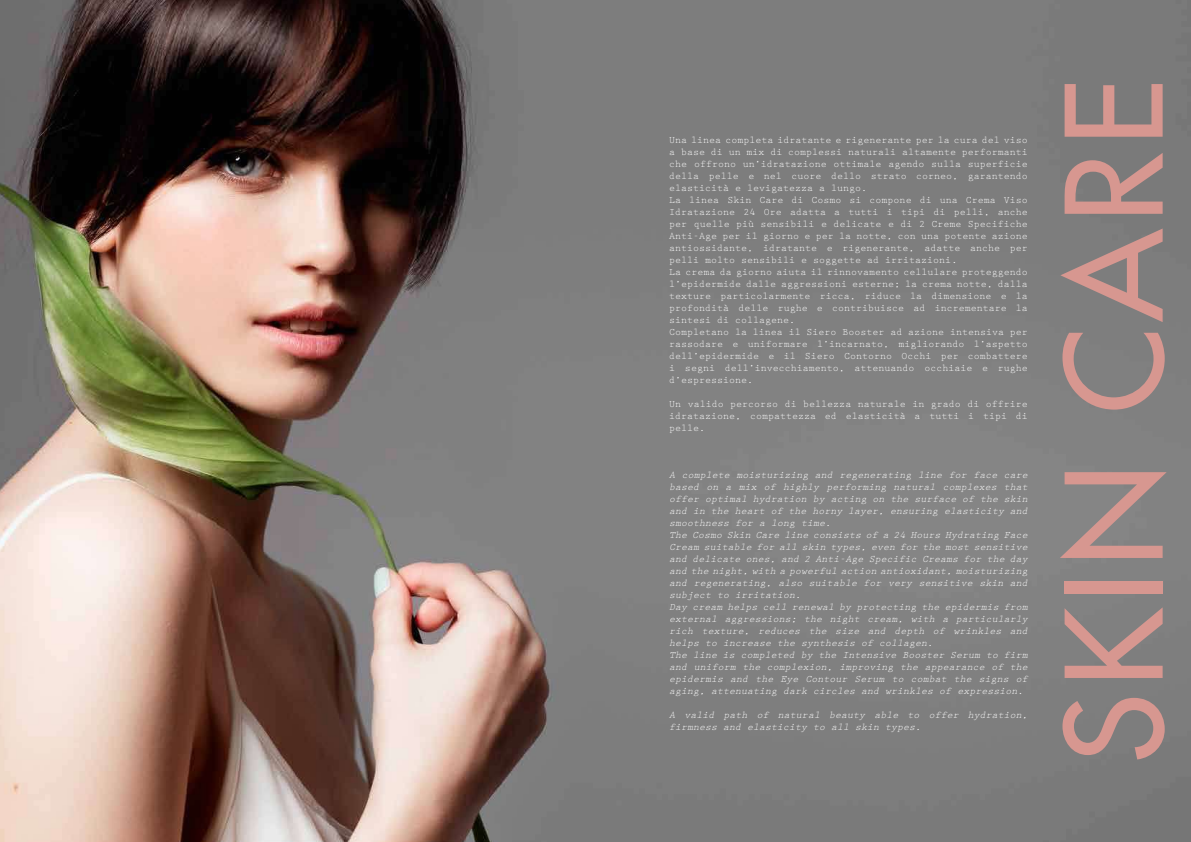
<style>
.page{position:relative;width:1191px;height:842px;background:#fff}
.page>*{position:absolute;margin:0;border:0;box-sizing:border-box;transform-origin:0 0}
.t1{font:500 130px "Futura Std";letter-spacing:.05em;color:#d79790}
.t2{font:10px/12px "Prestige Elite Std";color:#fff}
.t3{font:italic 10px/12px "Prestige Elite Std";color:#fff}
</style>
<div class="page">
<img style="left:0;top:0;width:1191px;height:842px">
<p class="t2" style="left:669px;top:134px;width:360px">Una linea completa idratante e rigenerante per la cura del viso a base di un mix di complessi naturali altamente performanti che offrono un’idratazione ottimale agendo sulla superficie della pelle e nel cuore dello strato corneo, garantendo elasticità e levigatezza a lungo.<br>La linea Skin Care di Cosmo si compone di una Crema Viso Idratazione 24 Ore adatta a tutti i tipi di pelli, anche per quelle più sensibili e delicate e di 2 Creme Specifiche Anti-Age per il giorno e per la notte, con una potente azione antiossidante, idratante e rigenerante, adatte anche per pelli molto sensibili e soggette ad irritazioni.<br>La crema da giorno aiuta il rinnovamento cellulare proteggendo l’epidermide dalle aggressioni esterne; la crema notte, dalla texture particolarmente ricca, riduce la dimensione e la profondità delle rughe e contribuisce ad incrementare la sintesi di collagene.<br>Completano la linea il Siero Booster ad azione intensiva per rassodare e uniformare l’incarnato, migliorando l’aspetto dell’epidermide e il Siero Contorno Occhi per combattere i segni dell’invecchiamento, attenuando occhiaie e rughe d’espressione.</p>
<p class="t2" style="left:669px;top:398px;width:360px;text-align:justify">Un valido percorso di bellezza naturale in grado di offrire idratazione, compattezza ed elasticità a tutti i tipi di pelle.</p>
<p class="t3" style="left:669px;top:469px;width:360px">A complete moisturizing and regenerating line for face care based on a mix of highly performing natural complexes that offer optimal hydration by acting on the surface of the skin and in the heart of the horny layer, ensuring elasticity and smoothness for a long time.<br>The Cosmo Skin Care line consists of a 24 Hours Hydrating Face Cream suitable for all skin types, even for the most sensitive and delicate ones, and 2 Anti-Age Specific Creams for the day and the night, with a powerful action antioxidant, moisturizing and regenerating, also suitable for very sensitive skin and subject to irritation.<br>Day cream helps cell renewal by protecting the epidermis from external aggressions; the night cream, with a particularly rich texture, reduces the size and depth of wrinkles and helps to increase the synthesis of collagen.<br>The line is completed by the Intensive Booster Serum to firm and uniform the complexion, improving the appearance of the epidermis and the Eye Contour Serum to combat the signs of aging, attenuating dark circles and wrinkles of expression.</p>
<p class="t3" style="left:669px;top:709px;width:360px">A valid path of natural beauty able to offer hydration, firmness and elasticity to all skin types.</p>
<h1 class="t1" style="left:1033px;top:764px;width:687px;rotate:-90deg">SKIN CARE</h1>
</div>
